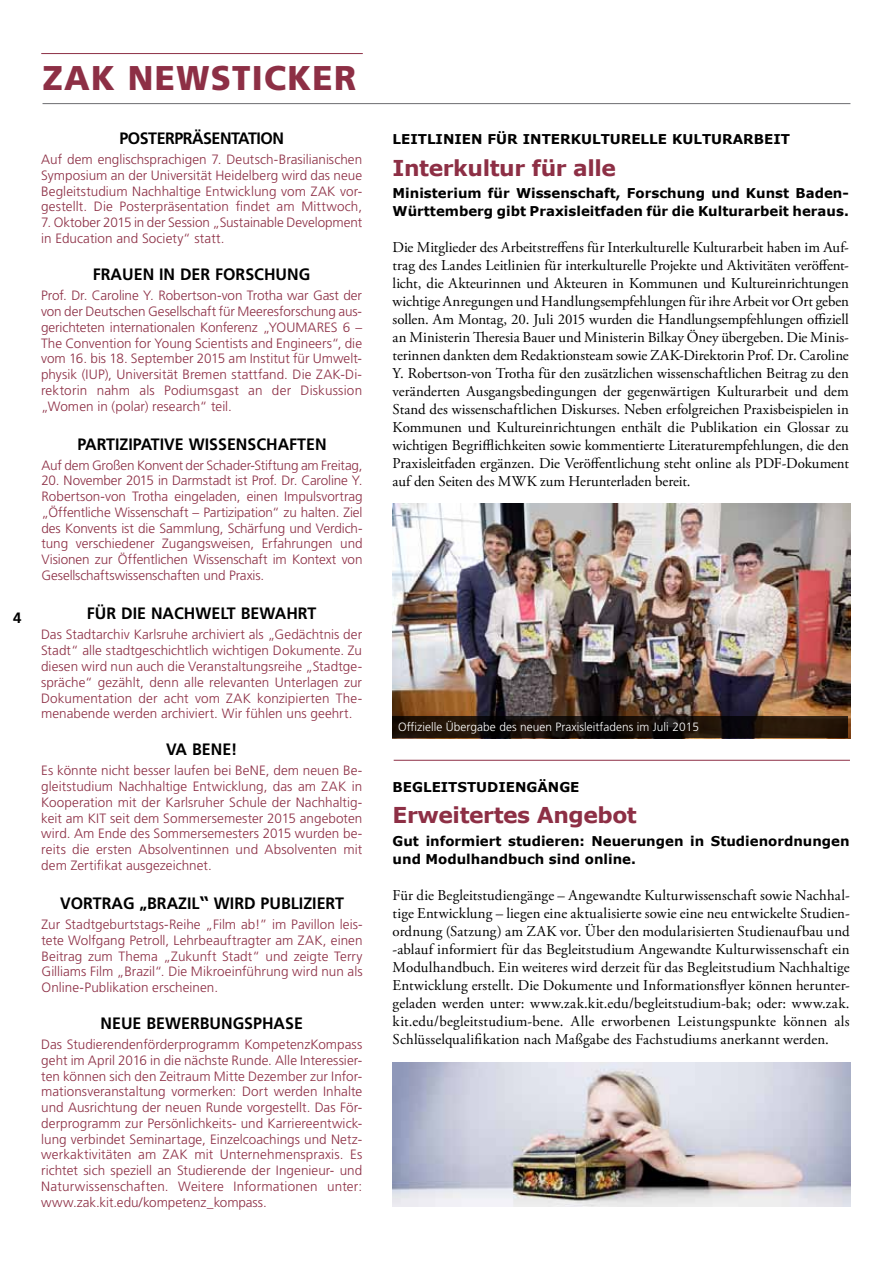
<style>
.page{position:relative;width:893px;height:1263px;background:#fff}
.page>*{position:absolute;margin:0;border:0;box-sizing:border-box;transform-origin:0 0}
.t1{font:900 34.35px "Frutiger LT Std";letter-spacing:.04em;color:#8d2f45;scale:.96 1}
.t2{font:700 21.9px "Verdana";color:#8d2f45}
.t3{font:18px "Verdana";letter-spacing:.005em;color:#8d2f45}
.t4{font:700 16.5px "Frutiger LT Std";color:#000}
.t5{font:700 16.5px "Frutiger LT Std";letter-spacing:-.03em;color:#000}
.t6{font:15px/18px "Adobe Garamond Pro";color:#000;text-align:justify}
.t7{font:700 15px "Frutiger LT Std";color:#000}
.t8{font:300 13.5px/15.8px "Frutiger LT Std";color:#8d2f45;text-align:justify}
.t9{font:700 13.5px/18px "Verdana";color:#000}
.t10{font:300 12px "Frutiger LT Std";letter-spacing:.005em;color:#fff}
.s1{font-family:"Verdana"}
</style>
<div class="page">
<hr style="left:41px;top:53px;width:322px;height:1px;background:#8d2f45">
<hr style="left:394px;top:760px;width:456px;height:1px;background:#8d2f45">
<hr style="left:43px;top:103px;width:807px;height:1px;background:#6d6e71">
<img style="left:393px;top:504px;width:457px;height:235px">
<img style="left:393px;top:1062px;width:457px;height:144px">
<svg style="left:393px;top:717px;width:455px;height:21px;background:#190f08"></svg>
<p class="t7" style="left:13px;top:609px;width:10px">4</p>
<h1 class="t1" style="left:43px;top:57px;width:328px">ZAK NEWSTICKER</h1>
<h3 class="t3" style="left:99px;top:71px;width:265px">FORSCHUNG UND PROJEKTE</h3>
<p class="t5" style="left:119px;top:129px;width:110px">POSTERPRÄSENTATI</p>
<p class="t4" style="left:260px;top:129px;width:23px">ON</p>
<p class="t8" style="left:41px;top:152px;width:322px">Auf dem englischsprachigen 7. Deutsch-Brasilianischen Symposium an der Universität Heidelberg wird das neue Begleitstudium Nachhaltige Entwicklung vom ZAK vor&shy;gestellt. Die Posterpräsentation findet am Mittwoch,</p>
<p class="t8" style="left:41px;top:215px;width:322px">7. Oktober 2015 in der Session „Sustainable Development in Education and Society“ statt.</p>
<p class="t4" style="left:93px;top:265px;width:219px">FRAUEN IN DER FORSCH UNG</p>
<p class="t8" style="left:41px;top:288px;width:323px">Prof. Dr. Caroline Y. Robertson-von Trotha war Gast der von der Deutschen Gesellschaft für Meeresforschung aus&shy;gerichteten internationalen Konferenz „YOUMARES 6 – The Convention for Young Scientists and Engineers“, die vom 16. bis 18. September 2015 am Institut für Umwelt&shy;physik (IUP), Universität Bremen stattfand. Die ZAK-Di&shy;rektorin nahm als Podiumsgast an der Diskussion „Women in (polar) research“ teil.</p>
<p class="t4" style="left:78px;top:434px;width:73px">PA RTIZI PATIV</p>
<p class="t4" style="left:175px;top:434px;width:102px">E WISSENSCHAFT</p>
<p class="t4" style="left:306px;top:434px;width:20px">EN</p>
<p class="t8" style="left:42px;top:457px;width:323px">Auf dem Großen Konvent der Schader-Stiftung am Freitag,</p>
<p class="t8" style="left:42px;top:473px;width:323px">20. November 2015 in Darmstadt ist Prof. Dr. Caroline Y.<br>Robertson-von Trotha eingeladen, einen Impulsvortrag „Öffentliche Wissenschaft – Partizipation“ zu halten. Ziel des Konvents ist die Sammlung, Schärfung und Verdich&shy;tung verschiedener Zugangsweisen, Erfahrungen und Visionen zur Öffentlichen Wissenschaft im Kontext von Gesellschaftswissenschaften und Praxis.</p>
<p class="t4" style="left:87px;top:604px;width:186px">FÜR DIE NACHWELT BEWAH</p>
<p class="t4" style="left:298px;top:604px;width:17px">RT</p>
<p class="t8" style="left:41px;top:627px;width:323px">Das Stadtarchiv Karlsruhe archiviert als „Gedächtnis der Stadt“ alle stadtgeschichtlich wichtigen Dokumente. Zu diesen wird nun auch die Veranstaltungsreihe „Stadtge&shy;spräche“ gezählt, denn alle relevanten Unterlagen zur Dokumentation der acht vom ZAK konzipierten The&shy;menabende werden archiviert. Wir fühlen uns geehrt.</p>
<p class="t4" style="left:166px;top:740px;width:73px">VA BENE!</p>
<p class="t8" style="left:41px;top:763px;width:323px">Es könnte nicht besser laufen bei BeNE, dem neuen Be&shy;gleitstudium Nachhaltige Entwicklung, das am ZAK in Kooperation mit der Karlsruher Schule der Nachhaltig&shy;keit am KIT seit dem Sommersemester 2015 angeboten wird. Am Ende des Sommersemesters 2015 wurden be&shy;reits die ersten Absolventinnen und Absolventen mit dem Zertifikat ausgezeichnet.</p>
<p class="t4" style="left:60px;top:894px;width:116px">VORTRAG „BRAZIL</p>
<p class="t4" style="left:200px;top:894px;width:90px"><span class="s1">“</span> WIRD PUBLIZI</p>
<p class="t4" style="left:317px;top:894px;width:26px">ERT</p>
<p class="t8" style="left:42px;top:917px;width:323px">Zur Stadtgeburtstags-Reihe „Film ab!” im Pavillon leis&shy;tete Wolfgang Petroll, Lehrbeauftragter am ZAK, einen Beitrag zum Thema „Zukunft Stadt“ und zeigte Terry Gilliams Film „Brazil“. Die Mikroeinführung wird nun als Online-Publikation erscheinen.</p>
<p class="t4" style="left:101px;top:1014px;width:204px">NEUE BEWERBUNGSPHASE</p>
<p class="t8" style="left:41px;top:1037px;width:323px">Das Studierendenförderprogramm KompetenzKompass geht im April 2016 in die nächste Runde. Alle Interessier&shy;ten können sich den Zeitraum Mitte Dezember zur Infor&shy;mationsveranstaltung vormerken: Dort werden Inhalte und Ausrichtung der neuen Runde vorgestellt. Das För&shy;derprogramm zur Persönlichkeits- und Karriereentwick&shy;lung verbindet Seminartage, Einzelcoachings und Netz&shy;werkaktivitäten am ZAK mit Unternehmenspraxis. Es richtet sich speziell an Studierende der Ingenieur- und Naturwissenschaften. Weitere Informationen unter: www.zak.kit.edu/kompetenz_kompass.</p>
<p class="t9" style="left:393px;top:130px;width:399px">leitlinien für interkulturelle kulturarbeit</p>
<h2 class="t2" style="left:393px;top:152px;width:225px">Interkultur für alle</h2>
<p class="t9" style="left:393px;top:184px;width:458px">M inisterium für Wissenschaft, Forschung und Kunst Baden-<br>Württemberg gibt Praxisleitfaden für die Kulturarbeit heraus.</p>
<p class="t6" style="left:393px;top:239px;width:458px">Die Mitglieder des Arbeitstreffens für Interkulturelle Kulturarbeit haben im Auf&shy;trag des Landes Leitlinien für interkulturelle Projekte und Aktivitäten veröffent&shy;licht, die Akteurinnen und Akteuren in Kommunen und Kultureinrichtungen wichtige Anregungen und Handlungsempfehlungen für ihre Arbeit vor Ort geben sollen. Am Montag, 20. Juli 2015 wurden die Handlungsempfehlungen offiziell an Ministerin Theresia Bauer und Ministerin Bilkay Öney übergeben. Die Minis&shy;terinnen dankten dem Redaktionsteam sowie ZAK-Direktorin Prof. Dr. Caroline Y. Robertson-von Trotha für den zusätzlichen wissenschaftlichen Beitrag zu den veränderten Ausgangsbedingungen der gegenwärtigen Kulturarbeit und dem Stand des wissenschaftlichen Diskurses. Neben erfolgreichen Praxisbeispielen in Kommunen und Kultureinrichtungen enthält die Publikation ein Glossar zu wichtigen Begrifflichkeiten sowie kommentierte Literaturempfehlungen, die den Praxisleitfaden ergänzen. Die Veröffentlichung steht online als PDF-Dokument auf den Seiten des MWK zum Herunterladen bereit.</p>
<p class="t10" style="left:398px;top:720px;width:302px">Offizielle Übergabe des neuen Praxisleitfadens im Juli 2015</p>
<p class="t9" style="left:393px;top:777px;width:188px">Begleitstudiengänge</p>
<h2 class="t2" style="left:393px;top:799px;width:246px">E rweitertes Angebot</h2>
<p class="t9" style="left:393px;top:832px;width:459px">Gut informiert studieren: Neuerungen in Studienordnungen und Modulhandbuch sind online.</p>
<p class="t6" style="left:393px;top:887px;width:459px">Für die Begleitstudiengänge – Angewandte Kulturwissenschaft sowie Nachhal&shy;tige Entwicklung – liegen eine aktualisierte sowie eine neu entwickelte Studien&shy;ordnung (Satzung) am ZAK vor. Über den modularisierten Studienaufbau und -ablauf informiert für das Begleitstudium Angewandte Kulturwissenschaft ein Modulhandbuch. Ein weiteres wird derzeit für das Begleitstudium Nachhaltige Entwicklung erstellt. Die Dokumente und Informationsflyer können herunter&shy;geladen werden unter: www.zak.kit.edu/begleitstudium-bak; oder: www.zak. kit.edu/begleitstudium-bene. Alle erworbenen Leistungspunkte können als Schlüsselqualifikation nach Maßgabe des Fachstudiums anerkannt werden.</p>
</div>
